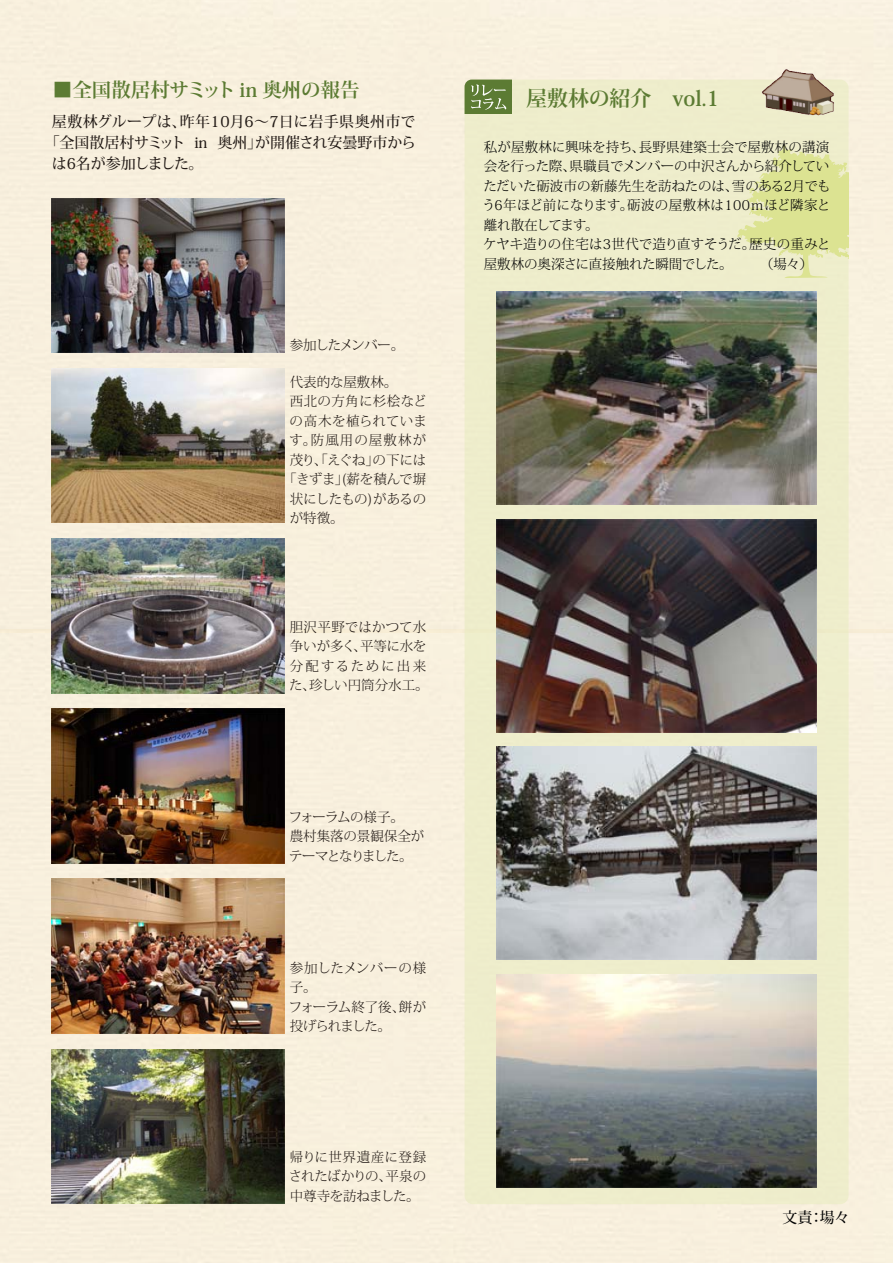
<style>
.page{position:relative;width:893px;height:1263px;background:#fff}
.page>*{position:absolute;margin:0;border:0;box-sizing:border-box;transform-origin:0 0}
.t1{font:700 21px "Koz Min Pro";color:#5c7b33}
.t2{font:700 19.5px "Koz Min Pro";color:#5c7b33}
.t3{font:500 15px "Koz Min Pro";color:#211915}
.t4{font:500 15px "Koz Min Pro";letter-spacing:.025em;color:#211915}
.t5{font:500 15px "Koz Min Pro";color:#000}
.t6{font:300 13.5px/19.5px "Koz Min Pro";letter-spacing:-.005em;color:#000}
.t7{font:300 13.5px/19.5px "Koz Min Pro";color:#211915}
.t8{font:300 13.5px/19.5px "Koz Min Pro";letter-spacing:-.02em;color:#211915}
.t9{font:300 13.5px/19.5px "Koz Min Pro";letter-spacing:-.035em;color:#211915}
.t10{font:300 13.5px "Koz Min Pro";letter-spacing:-.025em;color:#211915}
.t11{font:300 13.5px "Koz Min Pro";letter-spacing:-.05em;color:#211915}
.t12{font:300 13.5px "Koz Min Pro";letter-spacing:.03em;color:#211915}
.t13{font:300 13.5px "Koz Min Pro";letter-spacing:.025em;color:#211915}
.t14{font:300 13.5px "Koz Min Pro";letter-spacing:.08em;color:#211915}
.t15{font:300 13.5px "Koz Min Pro";letter-spacing:-.09em;color:#211915}
</style>
<div class="page">
<div style="left:0;top:632px;width:893px;height:631px;background:#f8f0dd"></div>
<div style="left:0;top:0;width:893px;height:632px;background:#f8f0de"></div>
<img style="left:52px;top:198px;width:232px;height:155px">
<img style="left:52px;top:368px;width:232px;height:155px">
<img style="left:52px;top:539px;width:232px;height:154px">
<img style="left:52px;top:709px;width:232px;height:154px">
<img style="left:52px;top:879px;width:232px;height:154px">
<img style="left:52px;top:1049px;width:232px;height:154px">
<div style="left:465px;top:80px;width:384px;height:1124px;background:#eeedcc;border-radius:8px"></div>
<svg style="left:737px;top:145px;width:112px;height:133px"></svg>
<img style="left:496px;top:974px;width:321px;height:213px">
<img style="left:496px;top:292px;width:321px;height:212px">
<img style="left:496px;top:519px;width:321px;height:213px">
<img style="left:496px;top:747px;width:321px;height:212px">
<div style="left:465px;top:80px;width:47px;height:34px;background:#5c7b33"></div>
<svg style="left:471px;top:85px;width:35px;height:25px"></svg>
<img style="left:762px;top:68px;width:72px;height:48px">
<h2 class="t2" style="left:53px;top:75px;width:308px">■全国散居村サミット in 奥州の報告</h2>
<p class="t4" style="left:52px;top:111px;width:365px">屋敷林グループは、昨年10月6～7日に岩手県奥州市で</p>
<p class="t3" style="left:45px;top:132px;width:373px">「全国散居村サミット in 奥州」が開催され安曇野市から</p>
<p class="t3" style="left:52px;top:153px;width:153px">は6名が参加しました。</p>
<p class="t15" style="left:290px;top:336px;width:116px">参加したメンバー。</p>
<p class="t7" style="left:290px;top:371px;width:109px">代表的な屋敷林。</p>
<p class="t12" style="left:290px;top:392px;width:139px">西北の方角に杉桧など</p>
<p class="t13" style="left:290px;top:411px;width:139px">の高木を植られていま</p>
<p class="t14" style="left:290px;top:431px;width:138px">す。防風用の屋敷林が</p>
<p class="t10" style="left:290px;top:450px;width:138px">茂り、「えぐね」の下には</p>
<p class="t7" style="left:283px;top:469px;width:144px">「きずま」(薪を積んで塀</p>
<p class="t11" style="left:290px;top:489px;width:138px">状にしたもの)があるの</p>
<p class="t7" style="left:290px;top:508px;width:55px">が特徴。</p>
<p class="t7" style="left:289px;top:616px;width:141px">胆沢平野ではかつて水争いが多く、平等に水を分配するために出来た、珍しい円筒分水工。</p>
<p class="t9" style="left:289px;top:806px;width:137px">フォーラムの様子。<br>農村集落の景観保全がテーマとなりました。</p>
<p class="t8" style="left:289px;top:958px;width:139px">参加したメンバーの様子。<br>フォーラム終了後、餅が投げられました。</p>
<p class="t7" style="left:289px;top:1147px;width:139px;text-align:justify">帰りに世界遺産に登録されたばかりの、平泉の中尊寺を訪ねました。</p>
<h1 class="t1" style="left:526px;top:83px;width:195px">屋敷林の紹介　vol.1</h1>
<p class="t6" style="left:482px;top:137px;width:350px">私が屋敷林に興味を持ち、長野県建築士会で屋敷林の講演会を行った際、県職員でメンバーの中沢さんから紹介していただいた砺波市の新藤先生を訪ねたのは、雪のある2月でもう6年ほど前になります。砺波の屋敷林は100ｍほど隣家と離れ散在してます。<br>ケヤキ造りの住宅は3世代で造り直すそうだ。歴史の重みと屋敷林の奥深さに直接触れた瞬間でした。　　　（場々）</p>
<p class="t5" style="left:782px;top:1206px;width:68px">文責：場々</p>
</div>
